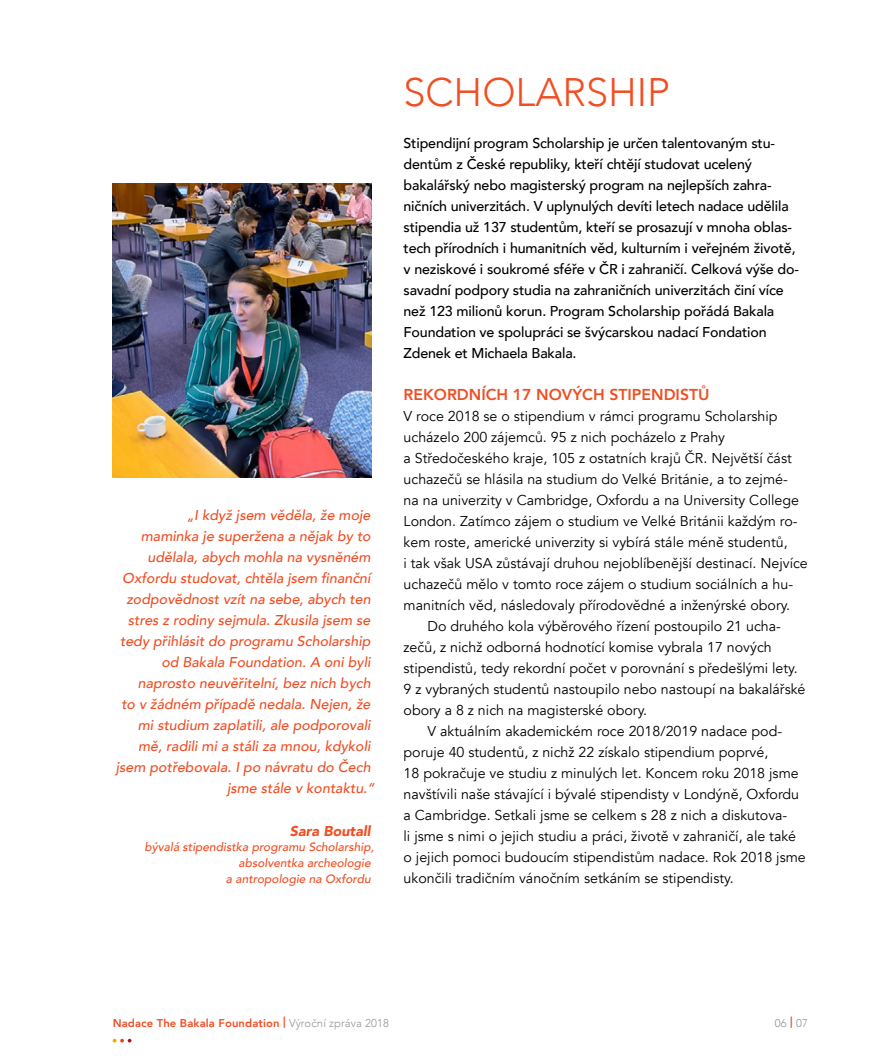
<style>
.page{position:relative;width:893px;height:1063px;background:#fff}
.page>*{position:absolute;margin:0;border:0;box-sizing:border-box;transform-origin:0 0}
.t1{font:300 39.75px "Avenir";color:#f04e23}
.t2{font:800 15.75px "Avenir";color:#f04e23}
.t3{font:14.25px "Avenir";color:#000}
.t4{font:500 14.25px/21px "Avenir";letter-spacing:-.01em;color:#000}
.t5{font:italic 500 14.25px/21px "Avenir";color:#f04e23;text-align:right}
.t6{font:italic 900 14.25px "Avenir";color:#f04e23}
.t7{font:italic 500 12px/15.8px "Avenir";color:#f04e23;text-align:right}
.t8{font:800 11.25px "Avenir";letter-spacing:.01em;color:#f04e23}
.t9{font:300 11.25px "Avenir";color:#939598}
.s1{font-weight:300;color:#939598}
.s2{font-weight:800;color:#f04e23}
</style>
<div class="page">
<img style="left:113px;top:184px;width:259px;height:293px">
<svg style="left:113px;top:1039px;width:18px;height:4px"></svg>
<p class="t5" style="left:116px;top:505px;width:260px">„I když jsem věděla, že moje<br>maminka je superžena a nějak by to udělala, abych mohla na vysněném Oxfordu studovat, chtěla jsem finanční zodpovědnost vzít na sebe, abych ten stres z rodiny sejmula. Zkusila jsem se tedy přihlásit do programu Scholarship od Bakala Foundation. A oni byli naprosto neuvěřitelní, bez nich bych<br>to v žádném případě nedala. Nejen, že mi studium zaplatili, ale podporovali mě, radili mi a stáli za mnou, kdykoli jsem potřebovala. I po návratu do Čech jsme stále v kontaktu.“</p>
<p class="t6" style="left:290px;top:819px;width:82px">Sara Boutall</p>
<p class="t7" style="left:145px;top:839px;width:231px">bývalá stipendistka programu Scholarship, absolventka archeologie<br>a antropologie na Oxfordu</p>
<h1 class="t1" style="left:404px;top:69px;width:268px">SCHOLARSHIP</h1>
<p class="t4" style="left:404px;top:132px;width:397px">Stipendijní program Scholarship je určen talentovaným stu&shy;dentům z České republiky, kteří chtějí studovat ucelený bakalářský nebo magisterský program na nejlepších zahra&shy;ničních univerzitách. V uplynulých devíti letech nadace udělila stipendia už 137 studentům, kteří se prosazují v mnoha oblas&shy;tech přírodních i humanitních věd, kulturním i veřejném životě, v neziskové i soukromé sféře v ČR i zahraničí. Celková výše do&shy;savadní podpory studia na zahraničních univerzitách činí více než 123 milionů korun. Program Scholarship pořádá Bakala Foundation ve spolupráci se švýcarskou nadací Fondation Zdenek et Michaela Bakala.</p>
<p class="t2" style="left:404px;top:382px;width:307px">REKORDNÍCH 17 NOVÝCH STIPENDISTŮ</p>
<p class="t3" style="left:404px;top:407px;width:375px">V roce 2018 se o stipendium v rámci programu Scholarship</p>
<p class="t3" style="left:404px;top:428px;width:323px">ucházelo 200 zájemců. 95 z nich pocházelo z Prahy</p>
<p class="t3" style="left:404px;top:449px;width:390px">a Středočeského kraje, 105 z ostatních krajů ČR. Největší část</p>
<p class="t3" style="left:404px;top:470px;width:386px">uchazečů se hlásila na studium do Velké Británie, a to zejmé-</p>
<p class="t3" style="left:404px;top:491px;width:397px">na na univerzity v Cambridge, Oxfordu a na University College</p>
<p class="t3" style="left:404px;top:512px;width:396px">London. Zatímco zájem o studium ve Velké Británii každým ro-</p>
<p class="t3" style="left:404px;top:533px;width:386px">kem roste, americké univerzity si vybírá stále méně studentů,</p>
<p class="t3" style="left:404px;top:554px;width:406px">i tak však USA zůstávají druhou nejoblíbenější destinací. Nejvíce</p>
<p class="t3" style="left:404px;top:575px;width:391px">uchazečů mělo v tomto roce zájem o studium sociálních a hu-</p>
<p class="t3" style="left:404px;top:596px;width:388px">manitních věd, následovaly přírodovědné a inženýrské obory.</p>
<p class="t3" style="left:428px;top:617px;width:355px">Do druhého kola výběrového řízení postoupilo 21 ucha-</p>
<p class="t3" style="left:404px;top:638px;width:370px">zečů, z nichž odborná hodnotící komise vybrala 17 nových</p>
<p class="t3" style="left:404px;top:659px;width:396px">stipendistů, tedy rekordní počet v porovnání s předešlými lety.</p>
<p class="t3" style="left:404px;top:680px;width:403px">9 z vybraných studentů nastoupilo nebo nastoupí na bakalářské</p>
<p class="t3" style="left:404px;top:701px;width:245px">obory a 8 z nich na magisterské obory.</p>
<p class="t3" style="left:428px;top:722px;width:356px">V aktuálním akademickém roce 2018/2019 nadace pod-</p>
<p class="t3" style="left:404px;top:743px;width:366px">poruje 40 studentů, z nichž 22 získalo stipendium poprvé,</p>
<p class="t3" style="left:404px;top:764px;width:397px">18 pokračuje ve studiu z minulých let. Koncem roku 2018 jsme</p>
<p class="t3" style="left:404px;top:785px;width:397px">navštívili naše stávající i bývalé stipendisty v Londýně, Oxfordu</p>
<p class="t3" style="left:404px;top:806px;width:385px">a Cambridge. Setkali jsme se celkem s 28 z nich a diskutova-</p>
<p class="t3" style="left:404px;top:827px;width:394px">li jsme s nimi o jejich studiu a práci, životě v zahraničí, ale také</p>
<p class="t3" style="left:404px;top:848px;width:404px">o jejich pomoci budoucím stipendistům nadace. Rok 2018 jsme</p>
<p class="t3" style="left:404px;top:869px;width:332px">ukončili tradičním vánočním setkáním se stipendisty.</p>
<p class="t8" style="left:113px;top:1014px;width:278px">Nadace The Bakala Foundation | <span class="s1">Výroční zpráva 2018</span></p>
<p class="t9" style="left:775px;top:1016px;width:35px">06 <span class="s2">|</span> 07</p>
</div>
